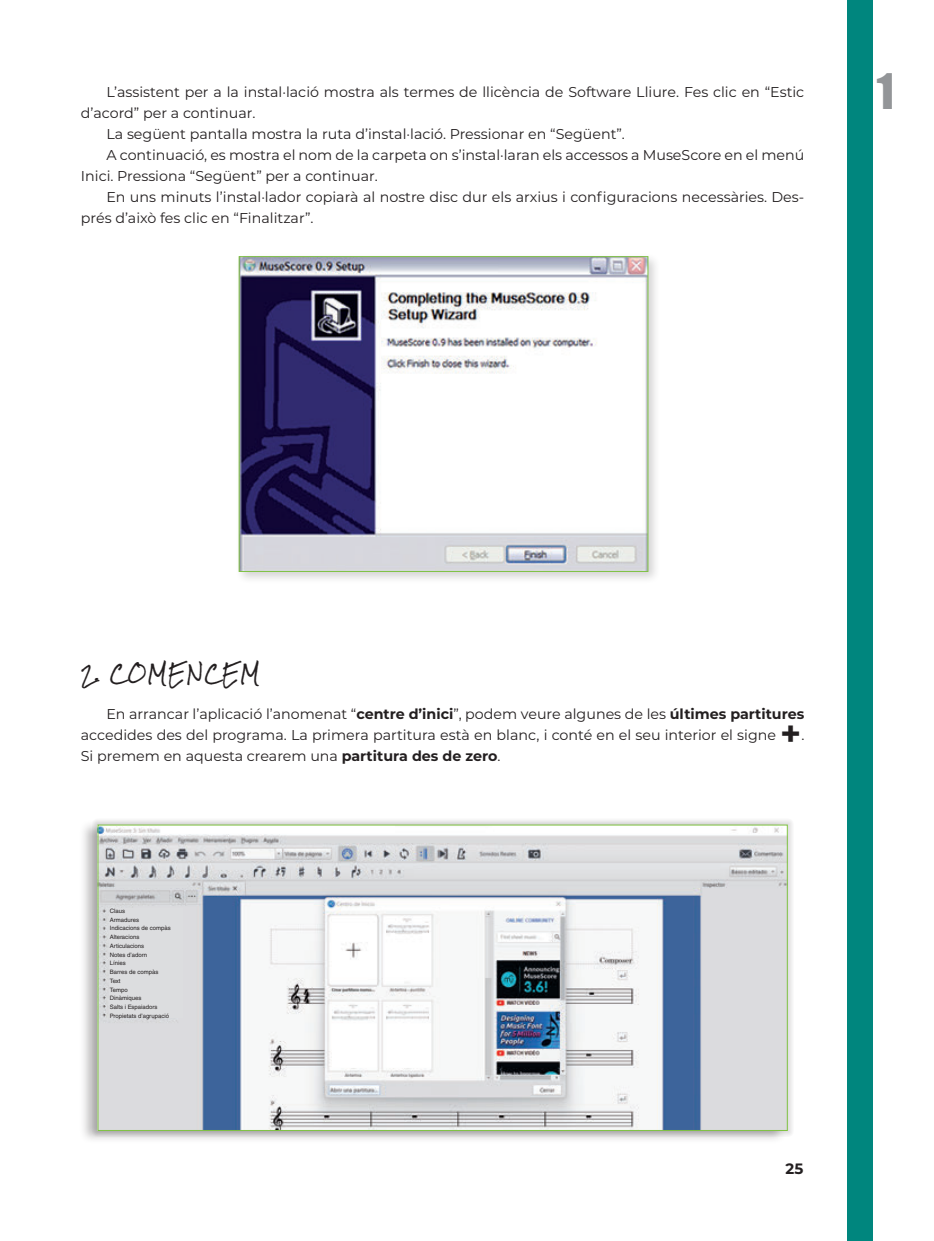
<style>
.page{position:relative;width:934px;height:1241px;background:#fff}
.page>*{position:absolute;margin:0;border:0;box-sizing:border-box;transform-origin:0 0}
.t1{font:45px "Impact";color:#939598}
.t2{font:700 35.25px "Montserrat";color:#231f20}
.t3{font:18px "Rock Salt";letter-spacing:.07em;color:#231f20}
.t4{font:700 15px "Montserrat";color:#231f20}
.t5{font:14.25px/21px "Montserrat";color:#231f20}
.t6{font:6px/8.7px "Helvetica LT Std";color:#231f20}
.s1{font-weight:700}
</style>
<div class="page">
<div style="left:846px;top:0;width:26px;height:1241px;background:#00867e"></div>
<div style="left:76px;top:817px;width:713px;height:330px;background:#231f20;opacity:.3"></div>
<div style="left:92px;top:819px;width:701px;height:318px;background:#231f20;opacity:.3"></div>
<img style="left:100px;top:827px;width:685px;height:302px">
<div style="left:234px;top:252px;width:426px;height:332px;background:#231f20;opacity:.2"></div>
<img style="left:241px;top:258px;width:405px;height:312px">
<div style="left:239px;top:256px;width:409px;height:316px;border:1px solid #7fc241"></div>
<div style="left:110px;top:908px;width:73px;height:110px;background:#dcdddf"></div>
<p class="t5" style="left:106px;top:81px;width:699px">L’assistent per a la instal·lació mostra als termes de llicència de Software Lliure. Fes clic en “Estic</p>
<p class="t5" style="left:81px;top:102px;width:176px">d’acord” per a continuar.</p>
<p class="t5" style="left:106px;top:123px;width:519px">La següent pantalla mostra la ruta d’instal·lació. Pressionar en “Següent”.</p>
<p class="t5" style="left:106px;top:144px;width:699px">A continuació, es mostra el nom de la carpeta on s’instal·laran els accessos a MuseScore en el menú</p>
<p class="t5" style="left:81px;top:165px;width:298px">Inici. Pressiona “Següent” per a continuar.</p>
<p class="t5" style="left:106px;top:186px;width:699px">En uns minuts l’instal·lador copiarà al nostre disc dur els arxius i configuracions necessàries. Des-</p>
<p class="t5" style="left:81px;top:207px;width:234px">prés d’això fes clic en “Finalitzar”.</p>
<h1 class="t1" style="left:876px;top:56px;width:19px">1</h1>
<p class="t3" style="left:81px;top:664px;width:180px">2. COMENCEM</p>
<p class="t5" style="left:81px;top:703px;width:724px;text-indent:26px">En arrancar l’aplicació l’anomenat “<span class="s1">centre d’inici</span>”, podem veure algunes de les <span class="s1">últimes partitures </span>accedides des del programa. La primera partitura està en blanc, i conté en el seu interior el signe</p>
<h2 class="t2" style="left:780px;top:708px;width:23px">+</h2>
<p class="t5" style="left:801px;top:724px;width:5px">.</p>
<p class="t5" style="left:81px;top:745px;width:421px">Si premem en aquesta crearem una <span class="s1">partitura des de zero</span>.</p>
<p class="t6" style="left:110px;top:906px;width:63px">Claus<br>Armadures<br>Indicacions de compàs<br>Alteracions<br>Articulacions<br>Notes d’adorn<br>Línies<br>Barres de compàs<br>Text<br>Tempo<br>Dinàmiques<br>Salts i Espaiadors<br>Propietats d’agrupació</p>
<p class="t4" style="left:785px;top:1158px;width:19px">25</p>
</div>
